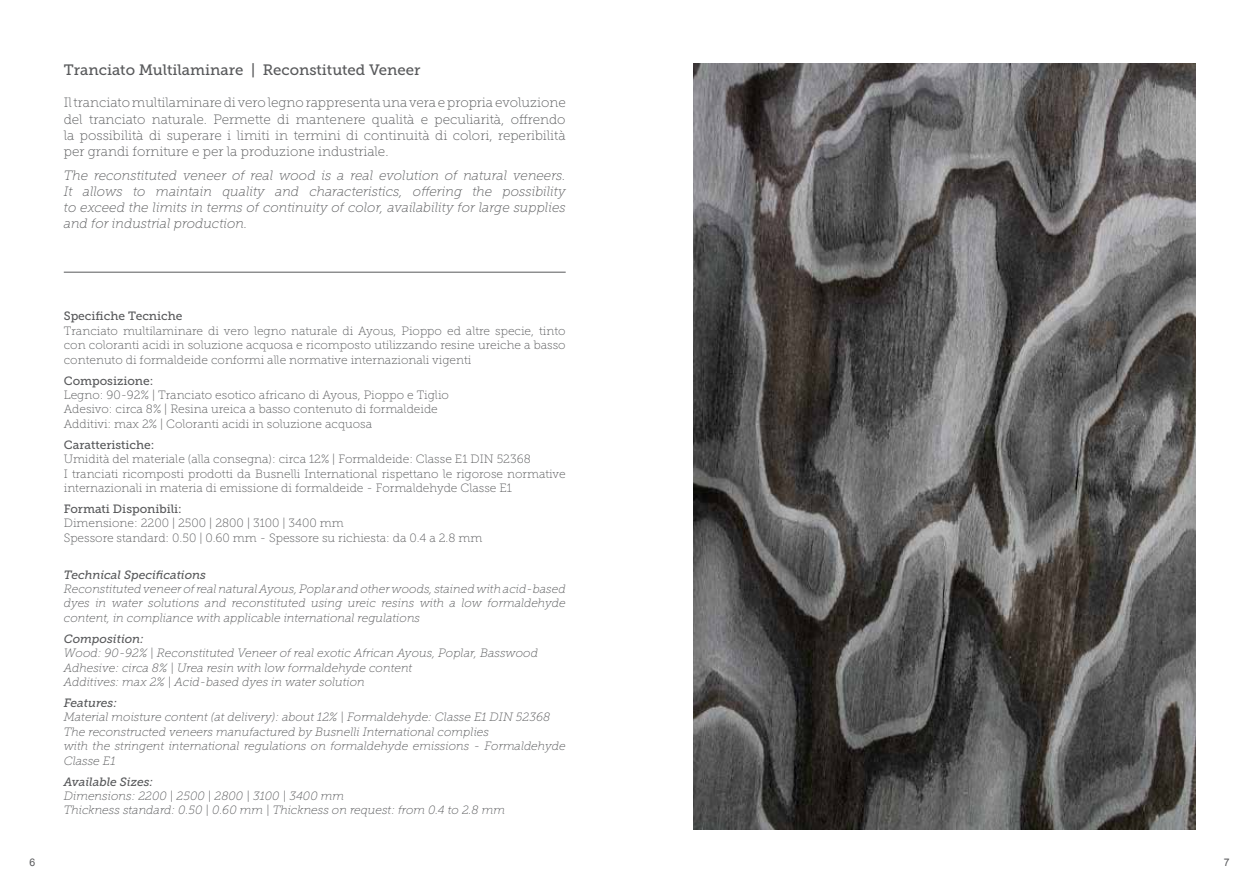
<style>
.page{position:relative;width:1259px;height:893px;background:#fff}
.page>*{position:absolute;margin:0;border:0;box-sizing:border-box;transform-origin:0 0}
.t1{font:15px "Museo Slab 500";color:#58595b}
.t2{font:13.5px/16.2px "Museo Slab 100";color:#58595b;text-align:justify}
.t3{font:italic 13.5px/16.2px "Museo Slab 100";color:#58595b;text-align:justify}
.t4{font:italic 12px/14.4px "Museo Slab 100";color:#58595b}
.t5{font:12px/14.4px "Museo Slab 100";color:#58595b}
.t6{font:12px "Museo Slab 500";color:#58595b}
.t7{font:italic 12px "Museo Slab 500";color:#58595b}
.t8{font:10.5px "Arial";color:#58595b}
</style>
<div class="page">
<hr style="left:64px;top:272px;width:502px;height:1px;background:#58595b">
<img style="left:693px;top:64px;width:502px;height:765px">
<p class="t1" style="left:64px;top:62px;width:358px">Tranciato Multilaminare | Reconstituted Veneer</p>
<p class="t2" style="left:64px;top:95px;width:503px">Il tranciato multilaminare di vero legno rappresenta una vera e propria evoluzione del tranciato naturale. Permette di mantenere qualità e peculiarità, offrendo la possibilità di superare i limiti in termini di continuità di colori, reperibilità per grandi forniture e per la produzione industriale.</p>
<p class="t3" style="left:64px;top:167px;width:503px">The reconstituted veneer of real wood is a real evolution of natural veneers.<br>It allows to maintain quality and characteristics, offering the possibility to exceed the limits in terms of continuity of color, availability for large supplies and for industrial production.</p>
<p class="t6" style="left:64px;top:309px;width:120px">Specifiche Tecniche</p>
<p class="t5" style="left:64px;top:323px;width:503px;text-align:justify">Tranciato multilaminare di vero legno naturale di Ayous, Pioppo ed altre specie, tinto con coloranti acidi in soluzione acquosa e ricomposto utilizzando resine ureiche a basso contenuto di formaldeide conformi alle normative internazionali vigenti</p>
<p class="t6" style="left:64px;top:374px;width:91px">Composizione:</p>
<p class="t5" style="left:64px;top:388px;width:387px">Legno: 90-92% | Tranciato esotico africano di Ayous, Pioppo e Tiglio<br>Adesivo: circa 8% | Resina ureica a basso contenuto di formaldeide<br>Additivi: max 2% | Coloranti acidi in soluzione acquosa</p>
<p class="t6" style="left:64px;top:438px;width:92px">Caratteristiche:</p>
<p class="t5" style="left:64px;top:452px;width:503px">Umidità del materiale (alla consegna): circa 12% | Formaldeide: Classe E1 DIN 52368<br>I tranciati ricomposti prodotti da Busnelli International rispettano le rigorose normative internazionali in materia di emissione di formaldeide - Formaldehyde Classe E1</p>
<p class="t6" style="left:64px;top:502px;width:120px">Formati Disponibili:</p>
<p class="t5" style="left:64px;top:516px;width:420px">Dimensione: 2200 | 2500 | 2800 | 3100 | 3400 mm<br>Spessore standard: 0.50 | 0.60 mm - Spessore su richiesta: da 0.4 a 2.8 mm</p>
<p class="t7" style="left:64px;top:568px;width:144px">Technical Specifications</p>
<p class="t4" style="left:64px;top:582px;width:503px;text-align:justify">Reconstituted veneer of real natural Ayous, Poplar and other woods, stained with acid-based dyes in water solutions and reconstituted using ureic resins with a low formaldehyde content, in compliance with applicable international regulations</p>
<p class="t7" style="left:64px;top:632px;width:82px">Composition:</p>
<p class="t4" style="left:64px;top:646px;width:476px">Wood: 90-92% | Reconstituted Veneer of real exotic African Ayous, Poplar, Basswood<br>Adhesive: circa 8% | Urea resin with low formaldehyde content<br>Additives: max 2% | Acid-based dyes in water solution</p>
<p class="t7" style="left:64px;top:696px;width:55px">Features:</p>
<p class="t4" style="left:64px;top:710px;width:503px">Material moisture content (at delivery): about 12% | Formaldehyde: Classe E1 DIN 52368<br>The reconstructed veneers manufactured by Busnelli International complies<br>with the stringent international regulations on formaldehyde emissions - Formaldehyde Classe E1</p>
<p class="t7" style="left:64px;top:775px;width:91px">Available Sizes:</p>
<p class="t4" style="left:64px;top:789px;width:443px">Dimensions: 2200 | 2500 | 2800 | 3100 | 3400 mm<br>Thickness standard: 0.50 | 0.60 mm | Thickness on request: from 0.4 to 2.8 mm</p>
<p class="t8" style="left:29px;top:855px;width:7px">6</p>
<p class="t8" style="left:1223px;top:855px;width:7px">7</p>
</div>
